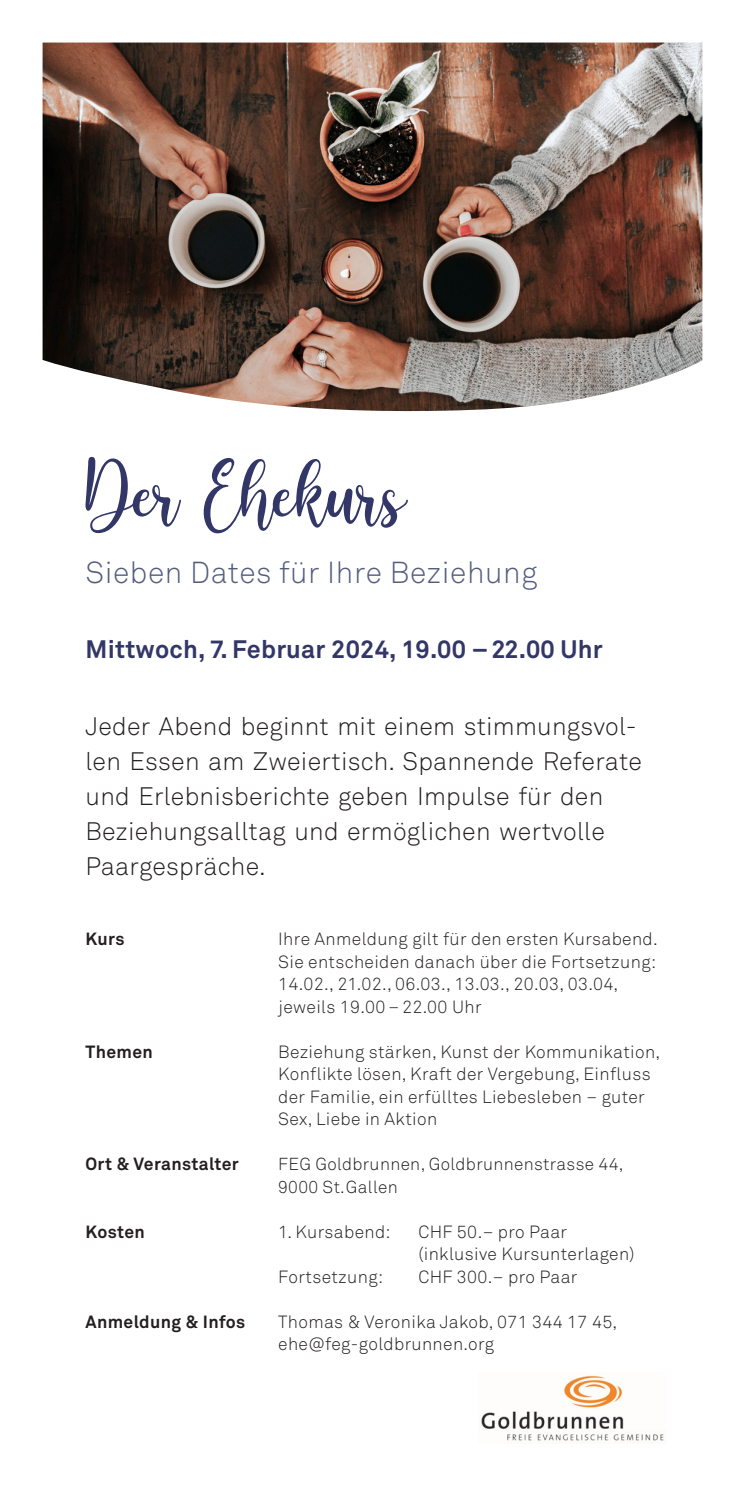
<style>
.page{position:relative;width:745px;height:1489px;background:#fff}
.page>*{position:absolute;margin:0;border:0;box-sizing:border-box;transform-origin:0 0}
.Titel{font:87.5px "better Personal Use";color:#333767}
.t1{font:300 30px "Akkurat Std";letter-spacing:.02em;color:#535d7e}
.Lauftext{font:300 25px/35px "Akkurat Std";letter-spacing:.01em;color:#231f20}
.t2{font:700 25px "Akkurat Std";letter-spacing:.01em;color:#333767}
.t3{font:300 17.5px/22.5px "Akkurat Std";letter-spacing:.02em;color:#231f20}
.t4{font:700 17.5px "Akkurat Std";letter-spacing:.02em;color:#231f20}
.t5{font:300 17.25px/22.5px "Akkurat Std";letter-spacing:.02em;color:#231f20}
</style>
<div class="page">
<img style="left:481px;top:1375px;width:183px;height:66px">
<img style="left:43px;top:43px;width:659px;height:369px">
<p class="Titel" style="left:85px;top:441px;width:322px">Der Ehekurs</p>
<p class="t1" style="left:85px;top:554px;width:453px">Sieben Dates für Ihre Beziehung</p>
<p class="t2" style="left:85px;top:633px;width:518px">Mittwoch, 7. Februar 2024, 19.00 – 22.00 Uhr</p>
<p class="Lauftext" style="left:85px;top:709px;width:557px">Jeder Abend beginnt mit einem stimmungsvol&shy;len Essen am Zweiertisch. Spannende Referate und Erlebnisberichte geben Impulse für den Beziehungsalltag und ermöglichen wertvolle Paargespräche.</p>
<p class="t4" style="left:85px;top:928px;width:40px">Kurs</p>
<p class="t3" style="left:278px;top:928px;width:381px">Ihre Anmeldung gilt für den ersten Kursabend.<br>Sie entscheiden danach über die Fortsetzung:<br>14.02., 21.02., 06.03., 13.03., 20.03, 03.04, jeweils 19.00 – 22.00 Uhr</p>
<p class="t4" style="left:85px;top:1040px;width:69px">Themen</p>
<p class="t3" style="left:278px;top:1040px;width:383px">Beziehung stärken, Kunst der Kommunikation, Konflikte lösen, Kraft der Vergebung, Einfluss der Familie, ein erfülltes Liebesleben – guter Sex, Liebe in Aktion</p>
<p class="t4" style="left:85px;top:1153px;width:155px">Ort &amp; Veranstalter</p>
<p class="t5" style="left:278px;top:1153px;width:346px">FEG Goldbrunnen, Goldbrunnenstrasse 44,<br>9000 St.Gallen</p>
<p class="t4" style="left:85px;top:1220px;width:61px">Kosten</p>
<p class="t3" style="left:278px;top:1220px;width:114px">1. Kursabend:</p>
<p class="t3" style="left:418px;top:1220px;width:218px">CHF 50.– pro Paar (inklusive Kursunterlagen)</p>
<p class="t3" style="left:278px;top:1265px;width:106px">Fortsetzung:</p>
<p class="t3" style="left:418px;top:1265px;width:160px">CHF 300.– pro Paar</p>
<p class="t4" style="left:85px;top:1310px;width:161px">Anmeldung &amp; Infos</p>
<p class="t3" style="left:278px;top:1310px;width:340px">Thomas &amp; Veronika Jakob, 071 344 17 45, ehe@feg-goldbrunnen.org</p>
</div>
